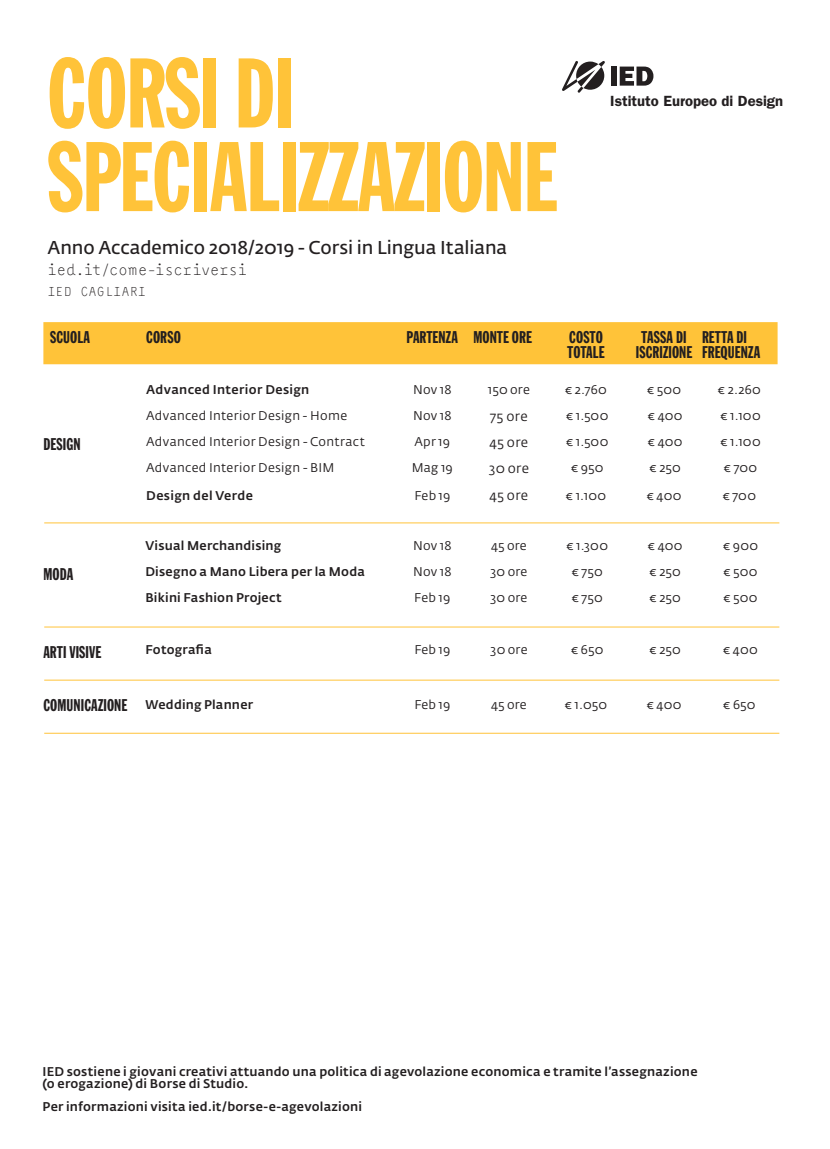
<style>
.page{position:relative;width:830px;height:1149px;background:#fff}
.page>*{position:absolute;margin:0;border:0;box-sizing:border-box;transform-origin:0 0}
.t1{font:96.9px/83.6px "Franklin Gothic Extra Cond";letter-spacing:-.01em;color:#ffc339}
.t2{font:18.45px "Fedra Sans Alt Std";letter-spacing:-.005em;color:#231f20}
.t3{font:16.65px/15px "Franklin Gothic Extra Cond";letter-spacing:.01em;color:#231f20}
.t4{font:15px "Monoxil";letter-spacing:.005em;color:#231f20}
.t5{font:600 14.85px "Franklin Gothic";color:#231f20}
.t6{font:13.35px "Fedra Sans Alt Std";letter-spacing:.02em;color:#231f20}
.t7{font:13.35px "Monoxil";color:#231f20}
.t8{font:500 12.6px/11.7px "Fedra Sans Alt Std";letter-spacing:.015em;color:#231f20}
.t9{font:12.6px "Fedra Sans Alt Std";letter-spacing:.02em;color:#231f20}
.s1{font-family:"Franklin Gothic Extra Cond";font-weight:400;font-size:16.65px}
</style>
<div class="page">
<div style="left:43px;top:322px;width:734px;height:42px;background:#ffc339"></div>
<hr style="left:44px;top:522px;width:735px;height:1px;background:#ffc339">
<hr style="left:44px;top:626px;width:735px;height:1px;background:#ffc339">
<hr style="left:44px;top:679px;width:735px;height:1px;background:#ffc339">
<hr style="left:44px;top:732px;width:735px;height:1px;background:#ffc339">
<svg style="left:562px;top:61px;width:42px;height:32px"></svg>
<div style="left:611px;top:67px;width:6px;height:19px;background:#231f20"></div>
<svg style="left:619px;top:67px;width:34px;height:19px"></svg>
<h1 class="t1" style="left:47px;top:51px;width:511px">CORSI DI<br>SPECIALIZZAZIONE</h1>
<h2 class="t2" style="left:47px;top:235px;width:461px">Anno Accademico 2018/2019 - Corsi in Lingua Italiana</h2>
<p class="t4" style="left:47px;top:260px;width:201px">ied.it/come-iscriversi</p>
<p class="t7" style="left:47px;top:283px;width:100px">IED CAGLIARI</p>
<p class="t5" style="left:610px;top:92px;width:174px">Istituto Europeo di Design</p>
<h3 class="t3" style="left:50px;top:329px;width:41px">SCUOLA</h3>
<h3 class="t3" style="left:146px;top:329px;width:36px">CORSO</h3>
<h3 class="t3" style="left:406px;top:329px;width:127px">PARTENZA MONTE ORE</h3>
<h3 class="t3" style="left:567px;top:329px;width:38px">COSTO<br>TOTALE</h3>
<h3 class="t3" style="left:635px;top:329px;width:58px;text-align:center">TASSA DI<br>ISCRIZIONE</h3>
<h3 class="t3" style="left:701px;top:329px;width:60px">RETTA DI<br>FREQUENZA</h3>
<h3 class="t3" style="left:43px;top:436px;width:39px">DESIGN</h3>
<h3 class="t3" style="left:43px;top:566px;width:31px">MODA</h3>
<p class="t8" style="left:146px;top:384px;width:165px">Advanced Interior Design</p>
<p class="t9" style="left:413px;top:382px;width:40px">Nov 18</p>
<p class="t9" style="left:487px;top:382px;width:43px">150 ore</p>
<p class="t9" style="left:565px;top:382px;width:43px">€ 2.760</p>
<p class="t9" style="left:646px;top:382px;width:36px">€ 500</p>
<p class="t9" style="left:717px;top:382px;width:44px">€ 2.260</p>
<p class="t9" style="left:146px;top:408px;width:202px">Advanced Interior Design - Home</p>
<p class="t9" style="left:413px;top:408px;width:40px">Nov 18</p>
<p class="t6" style="left:490px;top:407px;width:39px">75 ore</p>
<p class="t9" style="left:566px;top:408px;width:44px">€ 1.500</p>
<p class="t9" style="left:647px;top:408px;width:36px">€ 400</p>
<p class="t9" style="left:720px;top:408px;width:42px">€ 1.100</p>
<p class="t9" style="left:146px;top:434px;width:220px">Advanced Interior Design - Contract</p>
<p class="t9" style="left:414px;top:434px;width:37px">Apr 19</p>
<p class="t6" style="left:489px;top:433px;width:40px">45 ore</p>
<p class="t9" style="left:566px;top:434px;width:44px">€ 1.500</p>
<p class="t9" style="left:647px;top:434px;width:36px">€ 400</p>
<p class="t9" style="left:720px;top:434px;width:42px">€ 1.100</p>
<p class="t9" style="left:146px;top:460px;width:190px">Advanced Interior Design - BIM</p>
<p class="t9" style="left:411px;top:460px;width:42px">Mag 19</p>
<p class="t6" style="left:488px;top:459px;width:42px">30 ore</p>
<p class="t9" style="left:570px;top:460px;width:34px">€ 950</p>
<p class="t9" style="left:649px;top:460px;width:33px">€ 250</p>
<p class="t9" style="left:723px;top:460px;width:35px">€ 700</p>
<p class="t8" style="left:146px;top:489px;width:108px">Design del Verde</p>
<p class="t9" style="left:414px;top:487px;width:37px">Feb 19</p>
<p class="t6" style="left:489px;top:487px;width:40px">45 ore</p>
<p class="t9" style="left:565px;top:487px;width:42px">€ 1.100</p>
<p class="t9" style="left:646px;top:487px;width:36px">€ 400</p>
<p class="t9" style="left:722px;top:487px;width:35px">€ 700</p>
<p class="t8" style="left:145px;top:540px;width:137px">Visual Merchandising</p>
<p class="t9" style="left:413px;top:538px;width:40px">Nov 18</p>
<p class="t9" style="left:491px;top:538px;width:37px">45 ore</p>
<p class="t9" style="left:566px;top:538px;width:43px">€ 1.300</p>
<p class="t9" style="left:647px;top:538px;width:36px">€ 400</p>
<p class="t9" style="left:722px;top:538px;width:37px">€ 900</p>
<p class="t8" style="left:145px;top:566px;width:221px">Disegno a Mano Libera per la Moda</p>
<p class="t9" style="left:413px;top:564px;width:40px">Nov 18</p>
<p class="t9" style="left:490px;top:564px;width:39px">30 ore</p>
<p class="t9" style="left:571px;top:564px;width:32px">€ 750</p>
<p class="t9" style="left:649px;top:564px;width:33px">€ 250</p>
<p class="t9" style="left:723px;top:564px;width:36px">€ 500</p>
<p class="t8" style="left:145px;top:592px;width:138px">Bikini Fashion Project</p>
<p class="t9" style="left:414px;top:590px;width:37px">Feb 19</p>
<p class="t9" style="left:490px;top:590px;width:39px">30 ore</p>
<p class="t9" style="left:571px;top:590px;width:32px">€ 750</p>
<p class="t9" style="left:649px;top:590px;width:33px">€ 250</p>
<p class="t9" style="left:723px;top:590px;width:36px">€ 500</p>
<h3 class="t3" style="left:43px;top:644px;width:59px">ARTI VISIVE</h3>
<p class="t8" style="left:145px;top:644px;width:68px">Fotografia</p>
<p class="t9" style="left:414px;top:642px;width:37px">Feb 19</p>
<p class="t9" style="left:490px;top:642px;width:39px">30 ore</p>
<p class="t9" style="left:571px;top:642px;width:34px">€ 650</p>
<p class="t9" style="left:649px;top:642px;width:33px">€ 250</p>
<p class="t9" style="left:722px;top:642px;width:36px">€ 400</p>
<p class="t8" style="left:43px;top:699px;width:211px"><span class="s1">COMUNICAZIONE</span> Wedding Planner</p>
<p class="t9" style="left:414px;top:697px;width:37px">Feb 19</p>
<p class="t9" style="left:491px;top:697px;width:37px">45 ore</p>
<p class="t9" style="left:564px;top:697px;width:44px">€ 1.050</p>
<p class="t9" style="left:646px;top:697px;width:36px">€ 400</p>
<p class="t9" style="left:722px;top:697px;width:34px">€ 650</p>
<p class="t8" style="left:43px;top:1065px;width:656px">IED sostiene i giovani creativi attuando una politica di agevolazione economica e tramite l’assegnazione (o erogazione) di Borse di Studio.</p>
<p class="t8" style="left:43px;top:1100px;width:321px">Per informazioni visita ied.it/borse-e-agevolazioni</p>
</div>
